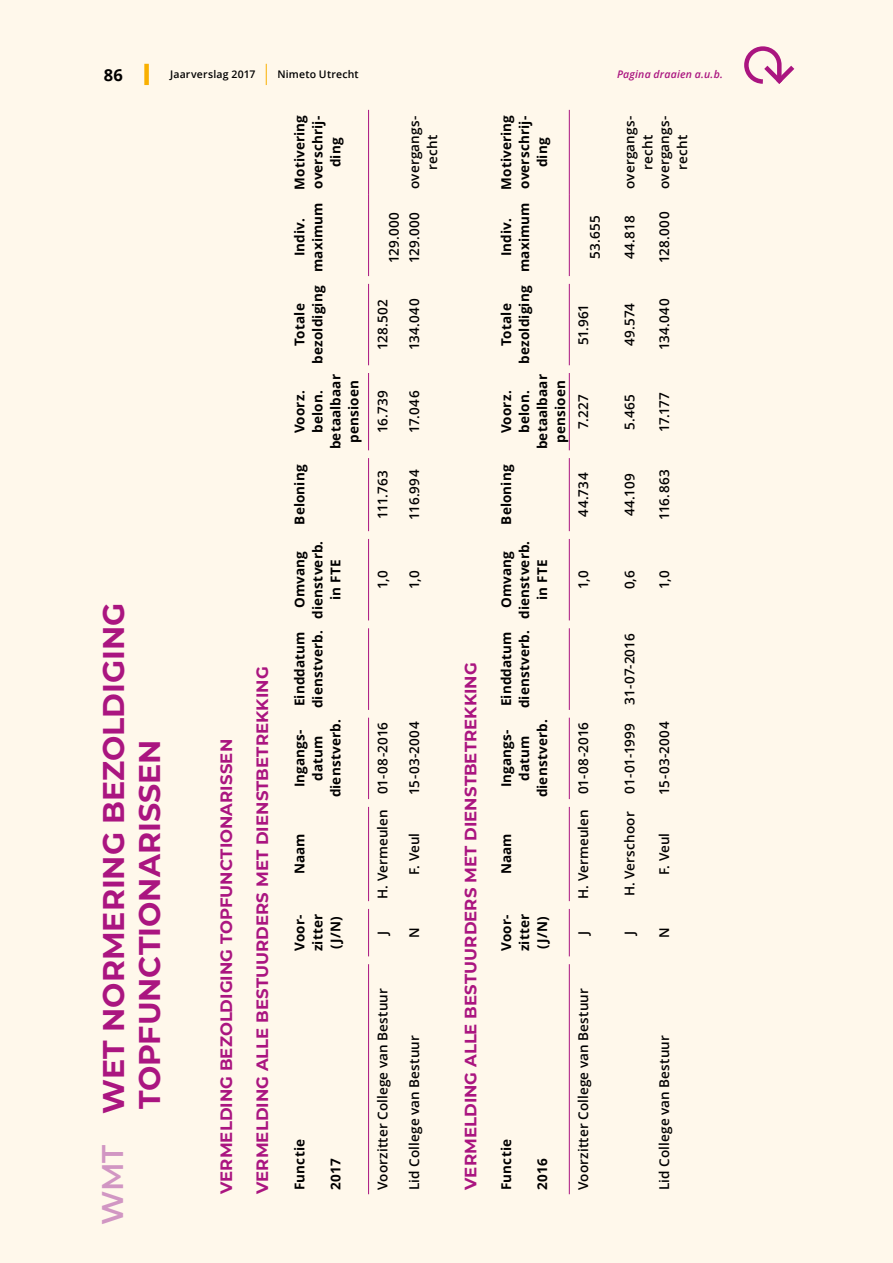
<style>
.page{position:relative;width:893px;height:1263px;background:#fff8eb}
.page>*{position:absolute;margin:0;border:0;box-sizing:border-box;transform-origin:0 0}
.t1{font:700 30px/36px "Montserrat";color:#aa1580}
.t2{font:600 30px "Montserrat";color:#d196c3}
.t3{font:700 16.5px/36px "Montserrat";letter-spacing:.005em;color:#aa1580}
.t4{font:700 16.5px "Open Sans";color:#000}
.t5{font:600 13.5px/18px "Open Sans";letter-spacing:.01em;color:#000;text-align:center}
.t6{font:700 13.5px/18px "Open Sans";letter-spacing:.01em;color:#000;text-align:center}
.t7{font:600 10.5px "Open Sans";letter-spacing:.02em;color:#000}
.t8{font:italic 600 10.5px "Open Sans";letter-spacing:.02em;color:#aa1580}
</style>
<div class="page">
<div style="left:144px;top:64px;width:5px;height:21px;background:#f9b000"></div>
<svg style="left:266px;top:64px;width:1px;height:21px"></svg>
<svg style="left:744px;top:46px;width:51px;height:38px"></svg>
<hr style="left:368px;top:964px;width:1px;height:230px;background:#aa1580">
<hr style="left:368px;top:909px;width:1px;height:47px;background:#aa1580">
<hr style="left:368px;top:807px;width:1px;height:94px;background:#aa1580">
<hr style="left:368px;top:717px;width:1px;height:82px;background:#aa1580">
<hr style="left:368px;top:628px;width:1px;height:82px;background:#aa1580">
<hr style="left:368px;top:539px;width:1px;height:82px;background:#aa1580">
<hr style="left:368px;top:458px;width:1px;height:73px;background:#aa1580">
<hr style="left:368px;top:373px;width:1px;height:78px;background:#aa1580">
<hr style="left:368px;top:284px;width:1px;height:81px;background:#aa1580">
<hr style="left:368px;top:195px;width:1px;height:81px;background:#aa1580">
<hr style="left:368px;top:110px;width:1px;height:85px;background:#aa1580">
<hr style="left:569px;top:964px;width:1px;height:230px;background:#aa1580">
<hr style="left:569px;top:909px;width:1px;height:47px;background:#aa1580">
<hr style="left:569px;top:807px;width:1px;height:94px;background:#aa1580">
<hr style="left:569px;top:717px;width:1px;height:82px;background:#aa1580">
<hr style="left:569px;top:628px;width:1px;height:82px;background:#aa1580">
<hr style="left:569px;top:539px;width:1px;height:82px;background:#aa1580">
<hr style="left:569px;top:458px;width:1px;height:73px;background:#aa1580">
<hr style="left:569px;top:373px;width:1px;height:78px;background:#aa1580">
<hr style="left:569px;top:284px;width:1px;height:81px;background:#aa1580">
<hr style="left:569px;top:195px;width:1px;height:81px;background:#aa1580">
<hr style="left:569px;top:110px;width:1px;height:85px;background:#aa1580">
<p class="t4" style="left:104px;top:63px;width:21px">86</p>
<p class="t7" style="left:170px;top:67px;width:87px">Jaarverslag 2017</p>
<p class="t7" style="left:277px;top:67px;width:83px">Nimeto Utrecht</p>
<p class="t8" style="left:617px;top:67px;width:107px">Pagina draaien a.u.b.</p>
<h1 class="t1" style="left:94px;top:1113px;width:512px;rotate:-90deg">WET NORMERING BEZOLDIGING<br>TOPFUNCTIONARISSEN</h1>
<h1 class="t2" style="left:91px;top:1225px;width:82px;rotate:-90deg">WMT</h1>
<p class="t3" style="left:207px;top:1194px;width:529px;rotate:-90deg">VERMELDING BEZOLDIGING TOPFUNCTIONARISSEN<br>VERMELDING ALLE BESTUURDERS MET DIENSTBETREKKING</p>
<p class="t6" style="left:290px;top:190px;width:76px;rotate:-90deg">Motivering overschrij&shy;ding</p>
<p class="t6" style="left:290px;top:272px;width:71px;rotate:-90deg">Indiv. maximum</p>
<p class="t6" style="left:290px;top:364px;width:79px;rotate:-90deg">Totale bezoldiging</p>
<p class="t6" style="left:290px;top:449px;width:77px;rotate:-90deg">Voorz. belon. betaalbaar pensioen</p>
<p class="t6" style="left:290px;top:525px;width:62px;rotate:-90deg">Beloning</p>
<p class="t6" style="left:290px;top:619px;width:80px;rotate:-90deg">Omvang dienstverb. in FTE</p>
<p class="t6" style="left:290px;top:708px;width:80px;text-align:left;rotate:-90deg">Einddatum dienstverb.</p>
<p class="t6" style="left:290px;top:797px;width:80px;rotate:-90deg">Ingangs&shy;datum dienstverb.</p>
<p class="t6" style="left:290px;top:874px;width:42px;rotate:-90deg">Naam</p>
<p class="t6" style="left:290px;top:951px;width:39px;text-align:justify;rotate:-90deg">Voor&shy;zitter (J/N)</p>
<p class="t6" style="left:290px;top:1190px;width:52px;rotate:-90deg">Functie</p>
<p class="t6" style="left:326px;top:1190px;width:33px;rotate:-90deg">2017</p>
<p class="t5" style="left:385px;top:263px;width:52px;rotate:-90deg">129.000</p>
<p class="t5" style="left:405px;top:189px;width:75px;rotate:-90deg">overgangs&shy;recht</p>
<p class="t5" style="left:405px;top:263px;width:52px;rotate:-90deg">129.000</p>
<p class="t5" style="left:373px;top:350px;width:53px;rotate:-90deg">128.502</p>
<p class="t5" style="left:405px;top:350px;width:53px;rotate:-90deg">134.040</p>
<p class="t5" style="left:373px;top:433px;width:44px;rotate:-90deg">16.739</p>
<p class="t5" style="left:373px;top:519px;width:50px;rotate:-90deg">111.763</p>
<p class="t5" style="left:405px;top:433px;width:44px;rotate:-90deg">17.046</p>
<p class="t5" style="left:405px;top:520px;width:52px;rotate:-90deg">116.994</p>
<p class="t5" style="left:373px;top:589px;width:20px;rotate:-90deg">1,0</p>
<p class="t5" style="left:405px;top:589px;width:20px;rotate:-90deg">1,0</p>
<p class="t5" style="left:373px;top:899px;width:178px;rotate:-90deg">H. Vermeulen 01-08-2016</p>
<p class="t5" style="left:373px;top:935px;width:7px;rotate:-90deg">J</p>
<p class="t5" style="left:405px;top:795px;width:75px;rotate:-90deg">15-03-2004</p>
<p class="t5" style="left:405px;top:875px;width:44px;rotate:-90deg">F. Veul</p>
<p class="t5" style="left:405px;top:938px;width:12px;rotate:-90deg">N</p>
<p class="t5" style="left:373px;top:1190px;width:203px;rotate:-90deg">Voorzitter College van Bestuur</p>
<p class="t5" style="left:405px;top:1190px;width:156px;rotate:-90deg">Lid College van Bestuur</p>
<p class="t3" style="left:452px;top:1190px;width:529px;rotate:-90deg">VERMELDING ALLE BESTUURDERS MET DIENSTBETREKKING</p>
<p class="t6" style="left:497px;top:190px;width:76px;rotate:-90deg">Motivering overschrij&shy;ding</p>
<p class="t6" style="left:497px;top:272px;width:71px;rotate:-90deg">Indiv. maximum</p>
<p class="t6" style="left:497px;top:364px;width:79px;rotate:-90deg">Totale bezoldiging</p>
<p class="t6" style="left:497px;top:449px;width:77px;rotate:-90deg">Voorz. belon. betaalbaar pensioen</p>
<p class="t6" style="left:497px;top:525px;width:62px;rotate:-90deg">Beloning</p>
<p class="t6" style="left:497px;top:619px;width:80px;rotate:-90deg">Omvang dienstverb. in FTE</p>
<p class="t6" style="left:497px;top:708px;width:80px;text-align:left;rotate:-90deg">Einddatum dienstverb.</p>
<p class="t6" style="left:497px;top:797px;width:80px;rotate:-90deg">Ingangs&shy;datum dienstverb.</p>
<p class="t6" style="left:497px;top:874px;width:42px;rotate:-90deg">Naam</p>
<p class="t6" style="left:497px;top:951px;width:39px;text-align:justify;rotate:-90deg">Voor&shy;zitter (J/N)</p>
<p class="t5" style="left:585px;top:259px;width:45px;rotate:-90deg">53.655</p>
<p class="t5" style="left:574px;top:345px;width:43px;rotate:-90deg">51.961</p>
<p class="t5" style="left:574px;top:429px;width:36px;rotate:-90deg">7.227</p>
<p class="t5" style="left:574px;top:517px;width:46px;rotate:-90deg">44.734</p>
<p class="t5" style="left:574px;top:589px;width:20px;rotate:-90deg">1,0</p>
<p class="t5" style="left:574px;top:899px;width:178px;rotate:-90deg">H. Vermeulen 01-08-2016</p>
<p class="t5" style="left:574px;top:935px;width:7px;rotate:-90deg">J</p>
<p class="t6" style="left:497px;top:1190px;width:52px;rotate:-90deg">Functie</p>
<p class="t6" style="left:533px;top:1190px;width:33px;rotate:-90deg">2016</p>
<p class="t5" style="left:574px;top:1190px;width:203px;rotate:-90deg">Voorzitter College van Bestuur</p>
<p class="t5" style="left:620px;top:189px;width:75px;rotate:-90deg">overgangs&shy;recht</p>
<p class="t5" style="left:655px;top:189px;width:75px;rotate:-90deg">overgangs&shy;recht</p>
<p class="t5" style="left:620px;top:259px;width:45px;rotate:-90deg">44.818</p>
<p class="t5" style="left:620px;top:346px;width:44px;rotate:-90deg">49.574</p>
<p class="t5" style="left:620px;top:430px;width:37px;rotate:-90deg">5.465</p>
<p class="t5" style="left:620px;top:516px;width:44px;rotate:-90deg">44.109</p>
<p class="t5" style="left:620px;top:589px;width:21px;rotate:-90deg">0,6</p>
<p class="t5" style="left:620px;top:704px;width:72px;rotate:-90deg">31-07-2016</p>
<p class="t5" style="left:620px;top:794px;width:72px;rotate:-90deg">01-01-1999</p>
<p class="t5" style="left:620px;top:896px;width:86px;rotate:-90deg">H. Verschoor</p>
<p class="t5" style="left:620px;top:935px;width:7px;rotate:-90deg">J</p>
<p class="t5" style="left:655px;top:263px;width:53px;rotate:-90deg">128.000</p>
<p class="t5" style="left:655px;top:350px;width:53px;rotate:-90deg">134.040</p>
<p class="t5" style="left:655px;top:432px;width:41px;rotate:-90deg">17.177</p>
<p class="t5" style="left:655px;top:520px;width:52px;rotate:-90deg">116.863</p>
<p class="t5" style="left:655px;top:589px;width:20px;rotate:-90deg">1,0</p>
<p class="t5" style="left:655px;top:795px;width:75px;rotate:-90deg">15-03-2004</p>
<p class="t5" style="left:655px;top:875px;width:44px;rotate:-90deg">F. Veul</p>
<p class="t5" style="left:655px;top:938px;width:12px;rotate:-90deg">N</p>
<p class="t5" style="left:655px;top:1190px;width:156px;rotate:-90deg">Lid College van Bestuur</p>
</div>
